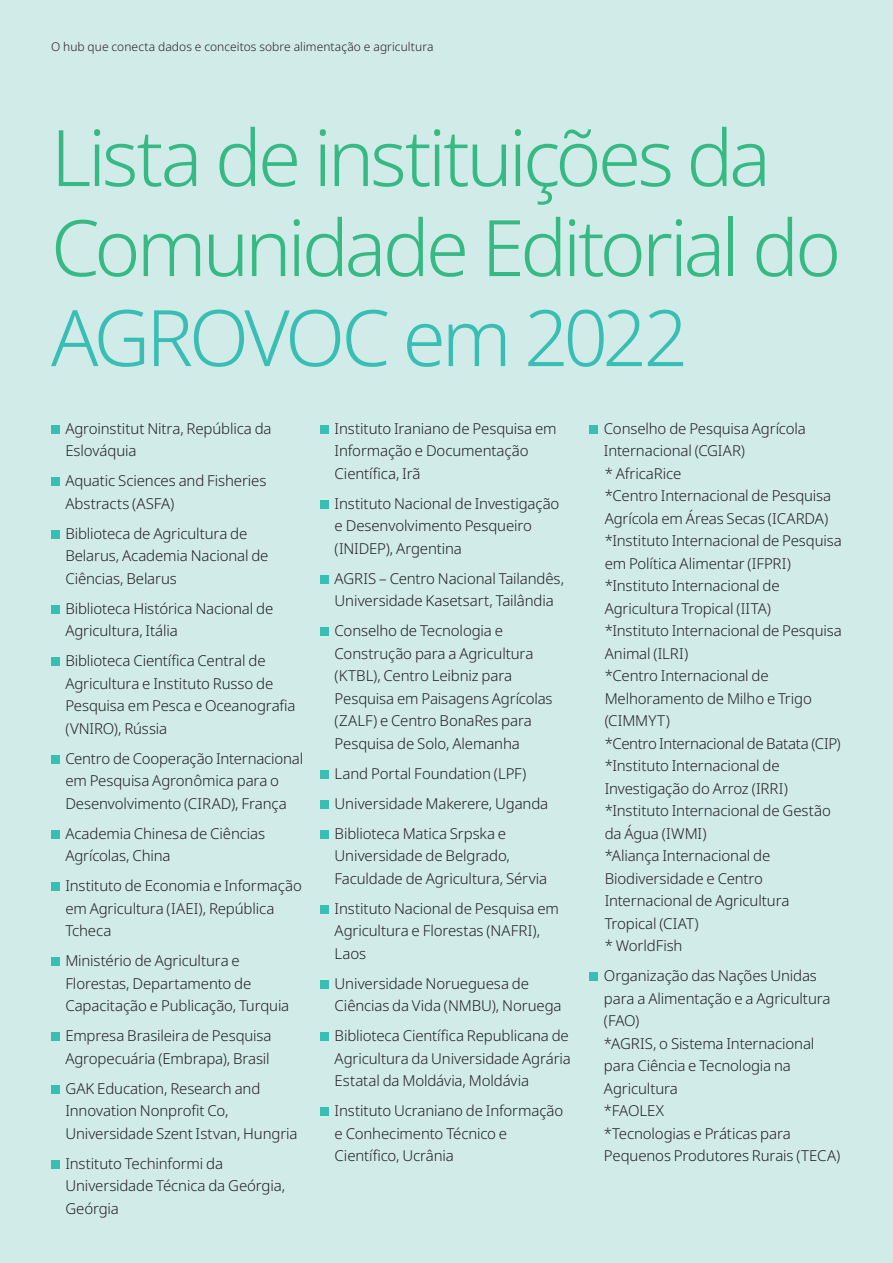
<style>
.page{position:relative;width:893px;height:1263px;background:#d1ebe9}
.page>*{position:absolute;margin:0;border:0;box-sizing:border-box;transform-origin:0 0}
.t1{font:300 78px/90px "Noto Sans";letter-spacing:-.045em;color:#36b983}
.t2{font:300 78px "Noto Sans";letter-spacing:-.055em;color:#39beb4}
.t3{font:300 15px/22.5px "Noto Sans";letter-spacing:-.01em;color:#231f20}
.t4{font:300 12px "Noto Sans";letter-spacing:.005em;color:#231f20}
</style>
<div class="page">
<div style="left:51px;top:425px;width:8px;height:9px;background:#39beb4"></div>
<div style="left:51px;top:478px;width:8px;height:8px;background:#39beb4"></div>
<div style="left:51px;top:530px;width:8px;height:9px;background:#39beb4"></div>
<div style="left:51px;top:605px;width:8px;height:9px;background:#39beb4"></div>
<div style="left:51px;top:658px;width:8px;height:8px;background:#39beb4"></div>
<div style="left:51px;top:755px;width:8px;height:9px;background:#39beb4"></div>
<div style="left:51px;top:830px;width:8px;height:9px;background:#39beb4"></div>
<div style="left:51px;top:883px;width:8px;height:8px;background:#39beb4"></div>
<div style="left:51px;top:958px;width:8px;height:8px;background:#39beb4"></div>
<div style="left:51px;top:1033px;width:8px;height:8px;background:#39beb4"></div>
<div style="left:51px;top:1085px;width:8px;height:9px;background:#39beb4"></div>
<div style="left:51px;top:1160px;width:8px;height:9px;background:#39beb4"></div>
<div style="left:320px;top:425px;width:9px;height:9px;background:#39beb4"></div>
<div style="left:320px;top:500px;width:9px;height:9px;background:#39beb4"></div>
<div style="left:320px;top:575px;width:9px;height:9px;background:#39beb4"></div>
<div style="left:320px;top:628px;width:9px;height:8px;background:#39beb4"></div>
<div style="left:320px;top:770px;width:9px;height:9px;background:#39beb4"></div>
<div style="left:320px;top:800px;width:9px;height:9px;background:#39beb4"></div>
<div style="left:320px;top:830px;width:9px;height:9px;background:#39beb4"></div>
<div style="left:320px;top:905px;width:9px;height:9px;background:#39beb4"></div>
<div style="left:320px;top:980px;width:9px;height:9px;background:#39beb4"></div>
<div style="left:320px;top:1033px;width:9px;height:8px;background:#39beb4"></div>
<div style="left:320px;top:1108px;width:9px;height:8px;background:#39beb4"></div>
<div style="left:590px;top:425px;width:8px;height:9px;background:#39beb4"></div>
<div style="left:590px;top:973px;width:8px;height:8px;background:#39beb4"></div>
<p class="t4" style="left:51px;top:38px;width:384px">O hub que conecta dados e conceitos sobre alimentação e agricultura</p>
<h1 class="t1" style="left:51px;top:115px;width:792px">Lista de instituições da<br>Comunidade Editorial do</h1>
<h1 class="t2" style="left:51px;top:283px;width:639px">AGROVOC em 2022</h1>
<p class="t3" style="left:65px;top:417px;width:208px">Agroinstitut Nitra, República da<br>Eslováquia</p>
<p class="t3" style="left:65px;top:470px;width:203px">Aquatic Sciences and Fisheries<br>Abstracts (ASFA)</p>
<p class="t3" style="left:65px;top:522px;width:205px">Biblioteca de Agricultura de<br>Belarus, Academia Nacional de<br>Ciências, Belarus</p>
<p class="t3" style="left:65px;top:597px;width:209px">Biblioteca Histórica Nacional de<br>Agricultura, Itália</p>
<p class="t3" style="left:65px;top:650px;width:232px">Biblioteca Científica Central de<br>Agricultura e Instituto Russo de<br>Pesquisa em Pesca e Oceanografia (VNIRO), Rússia</p>
<p class="t3" style="left:65px;top:747px;width:239px">Centro de Cooperação Internacional em Pesquisa Agronômica para o<br>Desenvolvimento (CIRAD), França</p>
<p class="t3" style="left:65px;top:822px;width:201px">Academia Chinesa de Ciências<br>Agrícolas, China</p>
<p class="t3" style="left:65px;top:875px;width:238px">Instituto de Economia e Informação em Agricultura (IAEI), República<br>Tcheca</p>
<p class="t3" style="left:65px;top:950px;width:225px">Ministério de Agricultura e<br>Florestas, Departamento de<br>Capacitação e Publicação, Turquia</p>
<p class="t3" style="left:65px;top:1025px;width:208px">Empresa Brasileira de Pesquisa<br>Agropecuária (Embrapa), Brasil</p>
<p class="t3" style="left:65px;top:1077px;width:234px">GAK Education, Research and<br>Innovation Nonprofit Co,<br>Universidade Szent Istvan, Hungria</p>
<p class="t3" style="left:65px;top:1152px;width:221px">Instituto Techinformi da<br>Universidade Técnica da Geórgia,<br>Geórgia</p>
<p class="t3" style="left:335px;top:417px;width:224px">Instituto Iraniano de Pesquisa em<br>Informação e Documentação<br>Científica, Irã</p>
<p class="t3" style="left:335px;top:492px;width:226px">Instituto Nacional de Investigação e Desenvolvimento Pesqueiro (INIDEP), Argentina</p>
<p class="t3" style="left:335px;top:567px;width:231px">AGRIS – Centro Nacional Tailandês,<br>Universidade Kasetsart, Tailândia</p>
<p class="t3" style="left:335px;top:620px;width:220px">Conselho de Tecnologia e<br>Construção para a Agricultura (KTBL), Centro Leibniz para<br>Pesquisa em Paisagens Agrícolas (ZALF) e Centro BonaRes para<br>Pesquisa de Solo, Alemanha</p>
<p class="t3" style="left:335px;top:758px;width:215px;line-height:30px">Land Portal Foundation (LPF)<br>Universidade Makerere, Uganda<br>Biblioteca Matica Srpska e</p>
<p class="t3" style="left:335px;top:845px;width:214px">Universidade de Belgrado,<br>Faculdade de Agricultura, Sérvia</p>
<p class="t3" style="left:335px;top:897px;width:226px">Instituto Nacional de Pesquisa em<br>Agricultura e Florestas (NAFRI),<br>Laos</p>
<p class="t3" style="left:335px;top:972px;width:228px">Universidade Norueguesa de<br>Ciências da Vida (NMBU), Noruega</p>
<p class="t3" style="left:335px;top:1025px;width:238px">Biblioteca Científica Republicana de<br>Agricultura da Universidade Agrária<br>Estatal da Moldávia, Moldávia</p>
<p class="t3" style="left:335px;top:1100px;width:230px">Instituto Ucraniano de Informação e Conhecimento Técnico e<br>Científico, Ucrânia</p>
<p class="t3" style="left:604px;top:417px;width:239px">Conselho de Pesquisa Agrícola<br>Internacional (CGIAR)<br>* AfricaRice<br>*Centro Internacional de Pesquisa<br>Agrícola em Áreas Secas (ICARDA) *Instituto Internacional de Pesquisa em Política Alimentar (IFPRI) *Instituto Internacional de<br>Agricultura Tropical (IITA)<br>*Instituto Internacional de Pesquisa<br>Animal (ILRI)<br>*Centro Internacional de<br>Melhoramento de Milho e Trigo (CIMMYT)<br>*Centro Internacional de Batata (CIP) *Instituto Internacional de<br>Investigação do Arroz (IRRI) *Instituto Internacional de Gestão da Água (IWMI)<br>*Aliança Internacional de<br>Biodiversidade e Centro<br>Internacional de Agricultura<br>Tropical (CIAT)<br>* WorldFish</p>
<p class="t3" style="left:604px;top:965px;width:238px">Organização das Nações Unidas para a Alimentação e a Agricultura (FAO)<br>*AGRIS, o Sistema Internacional para Ciência e Tecnologia na<br>Agricultura<br>*FAOLEX<br>*Tecnologias e Práticas para<br>Pequenos Produtores Rurais (TECA)</p>
</div>
